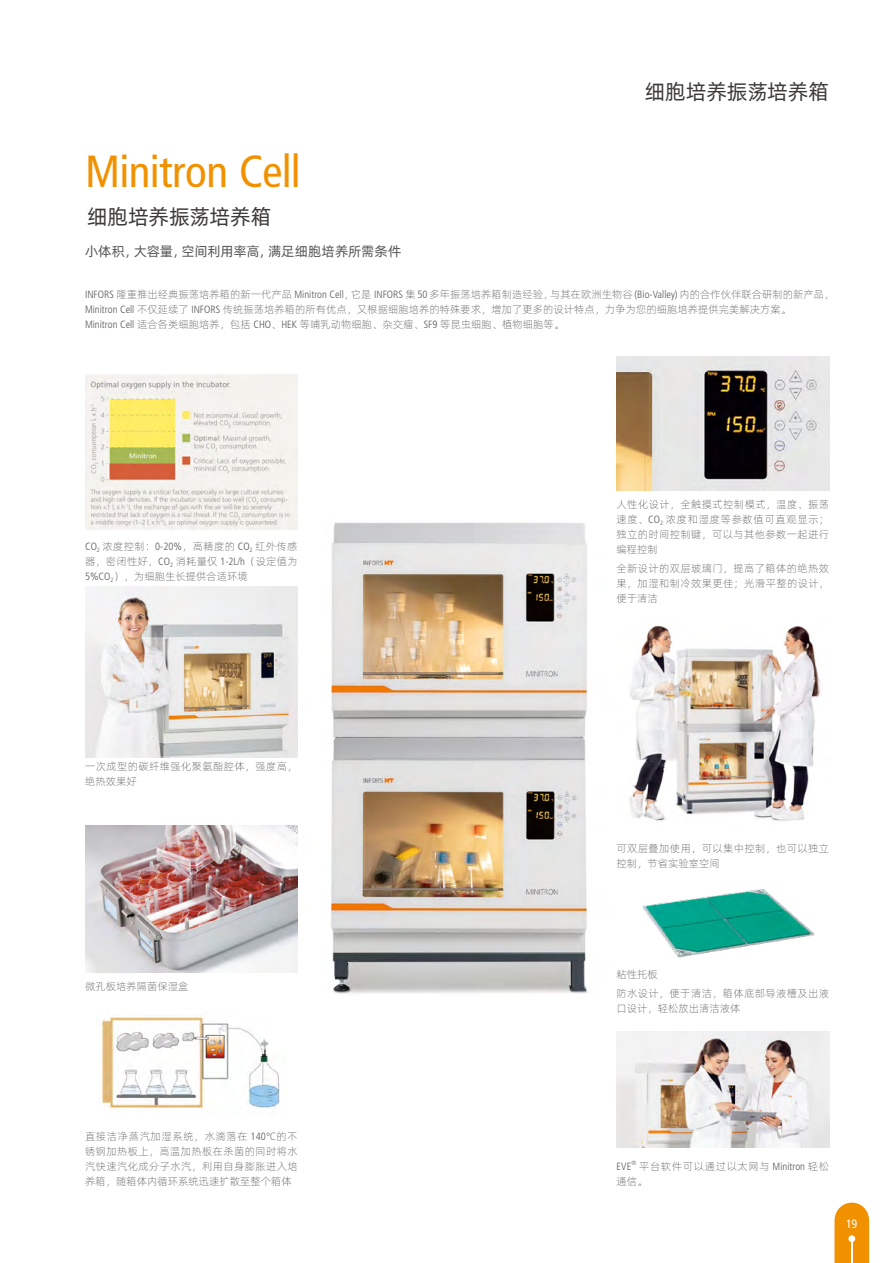
<style>
.page{position:relative;width:893px;height:1263px;background:#fff}
.page>*{position:absolute;margin:0;border:0;box-sizing:border-box;transform-origin:0 0}
.t1{font:condensed 45px "Frutiger LT Std";letter-spacing:-.015em;color:#f29100}
.二级目录{font:21px "Alibaba Pu Hui Ti";letter-spacing:-.01em;color:#3e3a39}
.W-正文-无项目符号{font:13.5px "Alibaba Pu Hui Ti";letter-spacing:-.01em;color:#595757}
.t2{font:condensed 12px "Frutiger LT Std";color:#fff}
.W-正文-无项目符号-2{font:300 10.5px/15px "Alibaba Pu Hui Ti";color:#595757;text-align:justify}
.W-正文-无项目符号-3{font:300 10.5px/15px "Alibaba Pu Hui Ti";letter-spacing:.035em;color:#595757}
.W-正文-无项目符号-4{font:300 10.5px/15px "Alibaba Pu Hui Ti";letter-spacing:.06em;color:#595757}
.W-正文-无项目符号-5{font:300 condensed 10.5px "Frutiger LT Std";color:#595757}
.W-正文-无项目符号-6{font:300 condensed 6.15px "Frutiger LT Std";color:#595757}
.s1{font-family:"Frutiger LT Std";font-stretch:condensed}
</style>
<div class="page">
<svg style="left:834px;top:1202px;width:35px;height:61px;background:#f39a17"></svg>
<div style="left:848px;top:1235px;width:7px;height:7px;background:#fff;border-radius:50%"></div>
<hr style="left:851px;top:1241px;width:2px;height:22px;background:#fff">
<img style="left:281px;top:522px;width:309px;height:472px">
<img style="left:642px;top:889px;width:173px;height:69px">
<img style="left:85px;top:374px;width:213px;height:155px">
<img style="left:101px;top:1015px;width:179px;height:101px">
<img style="left:617px;top:357px;width:212px;height:133px">
<img style="left:629px;top:626px;width:192px;height:195px">
<img style="left:617px;top:1032px;width:212px;height:115px">
<img style="left:85px;top:586px;width:213px;height:172px">
<img style="left:85px;top:825px;width:213px;height:147px">
<p class="t1" style="left:85px;top:145px;width:217px">Minitron Cell</p>
<p class="二级目录" style="left:87px;top:201px;width:186px">细胞培养振荡培养箱</p>
<p class="W-正文-无项目符号" style="left:85px;top:241px;width:318px">小体积，大容量，空间利用率高，满足细胞培养所需条件</p>
<h2 class="二级目录" style="left:645px;top:76px;width:186px">细胞培养振荡培养箱</h2>
<p class="W-正文-无项目符号-2" style="left:85px;top:286px;width:751px"><span class="s1">INFORS</span> 隆重推出经典振荡培养箱的新一代产品 <span class="s1">Minitron Cell</span>，它是 <span class="s1">INFORS</span> 集 <span class="s1">50</span> 多年振荡培养箱制造经验，与其在欧洲生物谷 <span class="s1">(Bio-Valley)</span> 内的合作伙伴联合研制的新产品，<br><span class="s1">Minitron Cell</span> 不仅延续了 <span class="s1">INFORS</span> 传统振荡培养箱的所有优点，又根据细胞培养的特殊要求，增加了更多的设计特点，力争为您的细胞培养提供完美解决方案。</p>
<p class="W-正文-无项目符号-2" style="left:85px;top:316px;width:481px"><span class="s1">Minitron Cell</span> 适合各类细胞培养，包括 <span class="s1">CHO</span>、<span class="s1">HEK</span> 等哺乳动物细胞、杂交瘤、<span class="s1">SF9</span> 等昆虫细胞、植物细胞等。</p>
<p class="W-正文-无项目符号-2" style="left:85px;top:538px;width:214px"><span class="s1">CO</span><sub>2</sub> 浓度控制：<span class="s1">0-20%</span>，高精度的 <span class="s1">CO</span><sub>2</sub> 红外传感器，密闭性好，<span class="s1">CO</span><sub>2</sub> 消耗量仅 <span class="s1">1-2L/h</span>（设定值为<span class="s1">5%CO</span><sub>2</sub>），为细胞生长提供合适环境</p>
<p class="W-正文-无项目符号-3" style="left:85px;top:758px;width:214px">一次成型的碳纤维强化聚氨酯腔体，强度高，绝热效果好</p>
<p class="W-正文-无项目符号-2" style="left:85px;top:978px;width:105px">微孔板培养隔菌保湿盒</p>
<p class="W-正文-无项目符号-2" style="left:85px;top:1128px;width:214px">直接洁净蒸汽加湿系统，水滴落在 <span class="s1">140</span>℃的不锈钢加热板上，高温加热板在杀菌的同时将水汽快速汽化成分子水汽，利用自身膨胀进入培养箱，随箱体内循环系统迅速扩散至整个箱体</p>
<p class="W-正文-无项目符号-2" style="left:617px;top:496px;width:214px">人性化设计，全触摸式控制模式，温度、振荡速度、<span class="s1">CO</span><sub>2</sub> 浓度和湿度等参数值可直观显示；独立的时间控制键，可以与其他参数一起进行编程控制</p>
<p class="W-正文-无项目符号-2" style="left:617px;top:560px;width:214px">全新设计的双层玻璃门，提高了箱体的绝热效果，加湿和制冷效果更佳；光滑平整的设计，便于清洁</p>
<p class="W-正文-无项目符号-3" style="left:617px;top:840px;width:214px">可双层叠加使用，可以集中控制，也可以独立控制，节省实验室空间</p>
<p class="W-正文-无项目符号-2" style="left:617px;top:966px;width:43px">粘性托板</p>
<p class="W-正文-无项目符号-3" style="left:617px;top:985px;width:214px">防水设计，便于清洁，箱体底部导液槽及出液口设计，轻松放出清洁液体</p>
<p class="W-正文-无项目符号-5" style="left:617px;top:1160px;width:16px">EVE</p>
<p class="W-正文-无项目符号-6" style="left:631px;top:1159px;width:6px">®</p>
<p class="W-正文-无项目符号-4" style="left:617px;top:1158px;width:214px;text-indent:22px">平台软件可以通过以太网与 <span class="s1">Minitron</span> 轻松通信。</p>
<p class="t2" style="left:846px;top:1217px;width:13px">19</p>
</div>
